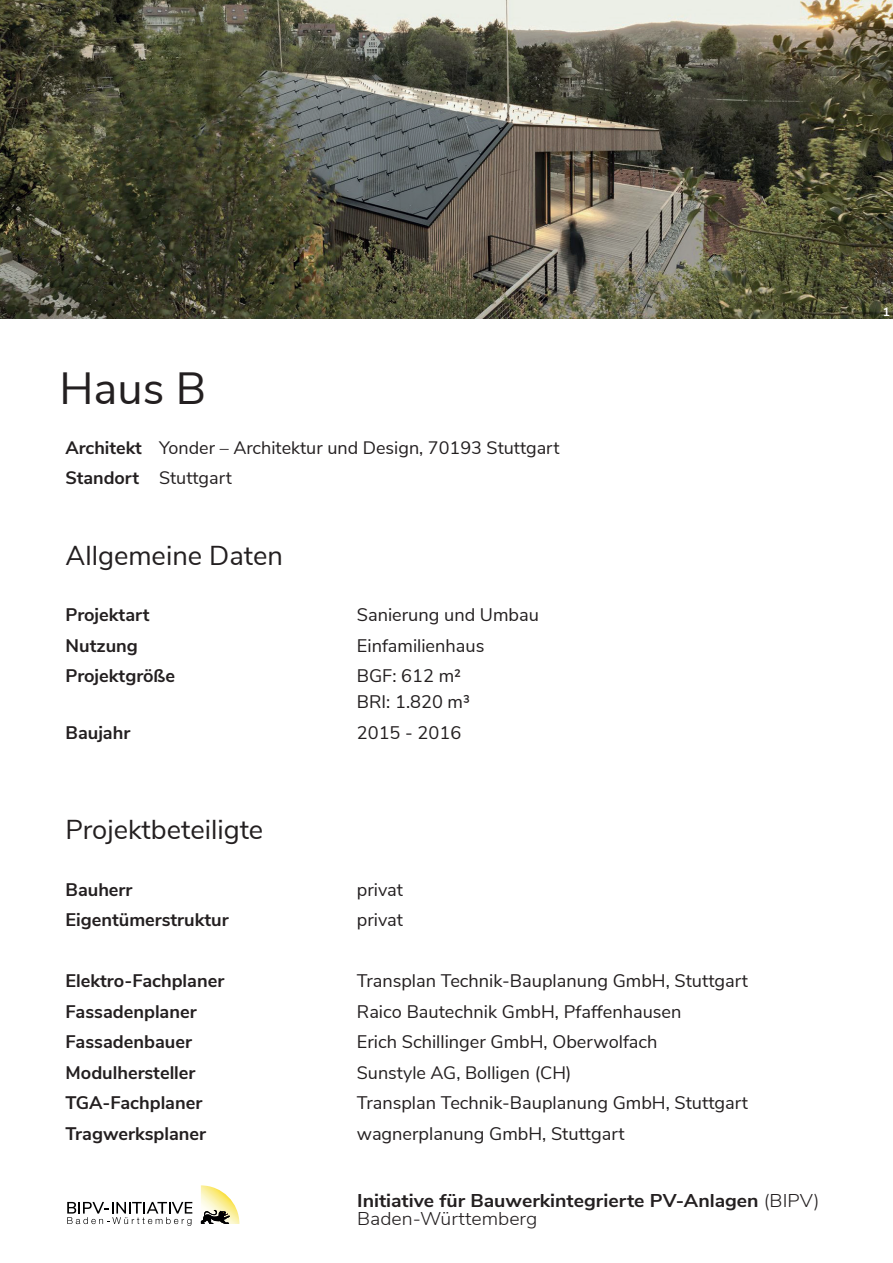
<style>
.page{position:relative;width:893px;height:1263px;background:#fff}
.page>*{position:absolute;margin:0;border:0;box-sizing:border-box;transform-origin:0 0}
.t1{font:45px "Nunito Sans";color:#231f20}
.t2{font:27.3px "Nunito Sans";color:#231f20}
.t3{font:700 18.45px/18px "Nunito Sans";color:#231f20;scale:1.05 1}
.t4{font:18.15px/25.8px "Nunito Sans";color:#231f20}
.t5{font:700 18.15px "Nunito Sans";color:#231f20}
.t6{font:18px/30.2px "Nunito Sans";color:#231f20}
.t7{font:700 12px "Nunito Sans";color:#fff}
.s1{font-weight:700}
.s2{font-weight:300}
</style>
<div class="page">
<svg style="left:67px;top:1202px;width:125px;height:24px"></svg>
<svg style="left:201px;top:1185px;width:38px;height:39px"></svg>
<img style="left:0;top:0;width:893px;height:319px">
<h1 class="t1" style="left:60px;top:355px;width:148px">Haus B</h1>
<p class="t6" style="left:66px;top:431px;width:495px"><span class="s1">Architekt</span> Yonder – Architektur und Design, 70193 Stuttgart<br><span class="s1">Standort</span> Stuttgart</p>
<h2 class="t2" style="left:66px;top:536px;width:219px">Allgemeine Daten</h2>
<p class="t5" style="left:66px;top:602px;width:86px">Projektart</p>
<p class="t4" style="left:357px;top:601px;width:184px">Sanierung und Umbau</p>
<p class="t5" style="left:66px;top:632px;width:74px">Nutzung</p>
<p class="t4" style="left:357px;top:632px;width:129px">Einfamilienhaus</p>
<p class="t5" style="left:66px;top:663px;width:111px">Projektgröße</p>
<p class="t4" style="left:357px;top:662px;width:115px">BGF: 612 m²<br>BRI: 1.820 m³</p>
<p class="t5" style="left:66px;top:719px;width:66px">Baujahr</p>
<p class="t4" style="left:357px;top:718px;width:106px">2015 - 2016</p>
<h2 class="t2" style="left:66px;top:810px;width:199px">Projektbeteiligte</h2>
<p class="t5" style="left:66px;top:876px;width:68px">Bauherr</p>
<p class="t4" style="left:357px;top:875px;width:48px">privat</p>
<p class="t5" style="left:66px;top:907px;width:165px">Eigentümerstruktur</p>
<p class="t4" style="left:357px;top:906px;width:48px">privat</p>
<p class="t5" style="left:66px;top:967px;width:160px">Elektro-Fachplaner</p>
<p class="t4" style="left:357px;top:967px;width:393px">Transplan Technik-Bauplanung GmbH, Stuttgart</p>
<p class="t5" style="left:66px;top:998px;width:133px">Fassadenplaner</p>
<p class="t4" style="left:357px;top:997px;width:326px">Raico Bautechnik GmbH, Pfaffenhausen</p>
<p class="t5" style="left:66px;top:1029px;width:128px">Fassadenbauer</p>
<p class="t4" style="left:357px;top:1028px;width:302px">Erich Schillinger GmbH, Oberwolfach</p>
<p class="t5" style="left:66px;top:1059px;width:131px">Modulhersteller</p>
<p class="t6" style="left:357px;top:1056px;width:216px">Sunstyle AG, Bolligen (CH)</p>
<p class="t5" style="left:66px;top:1089px;width:138px">TGA-Fachplaner</p>
<p class="t4" style="left:357px;top:1089px;width:393px">Transplan Technik-Bauplanung GmbH, Stuttgart</p>
<p class="t5" style="left:66px;top:1120px;width:142px">Tragwerksplaner</p>
<p class="t4" style="left:357px;top:1119px;width:269px">wagnerplanung GmbH, Stuttgart</p>
<p class="t3" style="left:357px;top:1190px;width:442px">Initiative für Bauwerkintegrierte PV-Anlagen <span class="s2">(BIPV)<br>Baden-Württemberg</span></p>
<p class="t7" style="left:883px;top:303px;width:9px">1</p>
</div>
